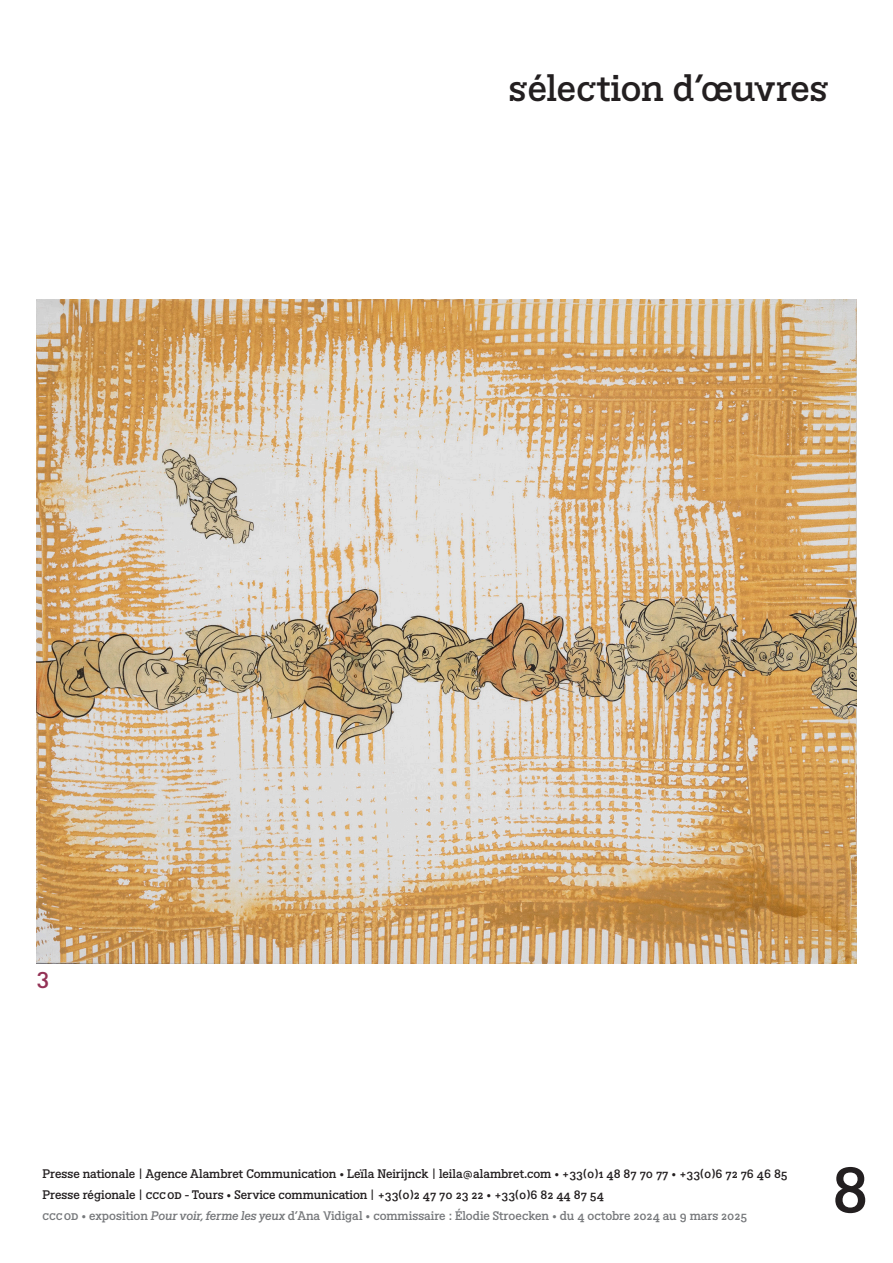
<style>
.page{position:relative;width:893px;height:1263px;background:#fff}
.page>*{position:absolute;margin:0;border:0;box-sizing:border-box;transform-origin:0 0}
.t1{font:63.45px "BVHCCCOD Titrage";color:#231f20}
.t2{font:36px "BVHCCCOD Titrage";letter-spacing:-.01em;color:#231f20}
.t3{font:22.5px "BVHCCCOD Titrage";color:#943256}
.t4{font:12px/21px "BVHCCCOD";letter-spacing:-.005em;color:#231f20}
.s1{color:#76787b}
.s2{font-style:italic;color:#76787b}
</style>
<div class="page">
<img style="left:36px;top:299px;width:821px;height:664px">
<p class="t3" style="left:36px;top:964px;width:15px">3</p>
<p class="t2" style="left:509px;top:64px;width:321px">sélection d’œuvres</p>
<h2 class="t2" style="left:629px;top:64px;width:164px">biographi</h2>
<p class="t4" style="left:43px;top:1164px;width:747px">Presse nationale | Agence Alambret Communication • Leïla Neirijnck | leila@alambret.com • +33(0)1 48 87 70 77 • +33(0)6 72 76 46 85<br>Presse régionale | cccod - Tours • Service communication | +33(0)2 47 70 23 22 • +33(0)6 82 44 87 54<br><span class="s1">cccod • exposition</span> <span class="s2">Pour voir, ferme les yeux</span> <span class="s1">d’Ana Vidigal • commissaire : Élodie Stroecken • du 4 octobre 2024 au 9 mars 2025</span></p>
<h1 class="t1" style="left:832px;top:1148px;width:38px">8</h1>
</div>
